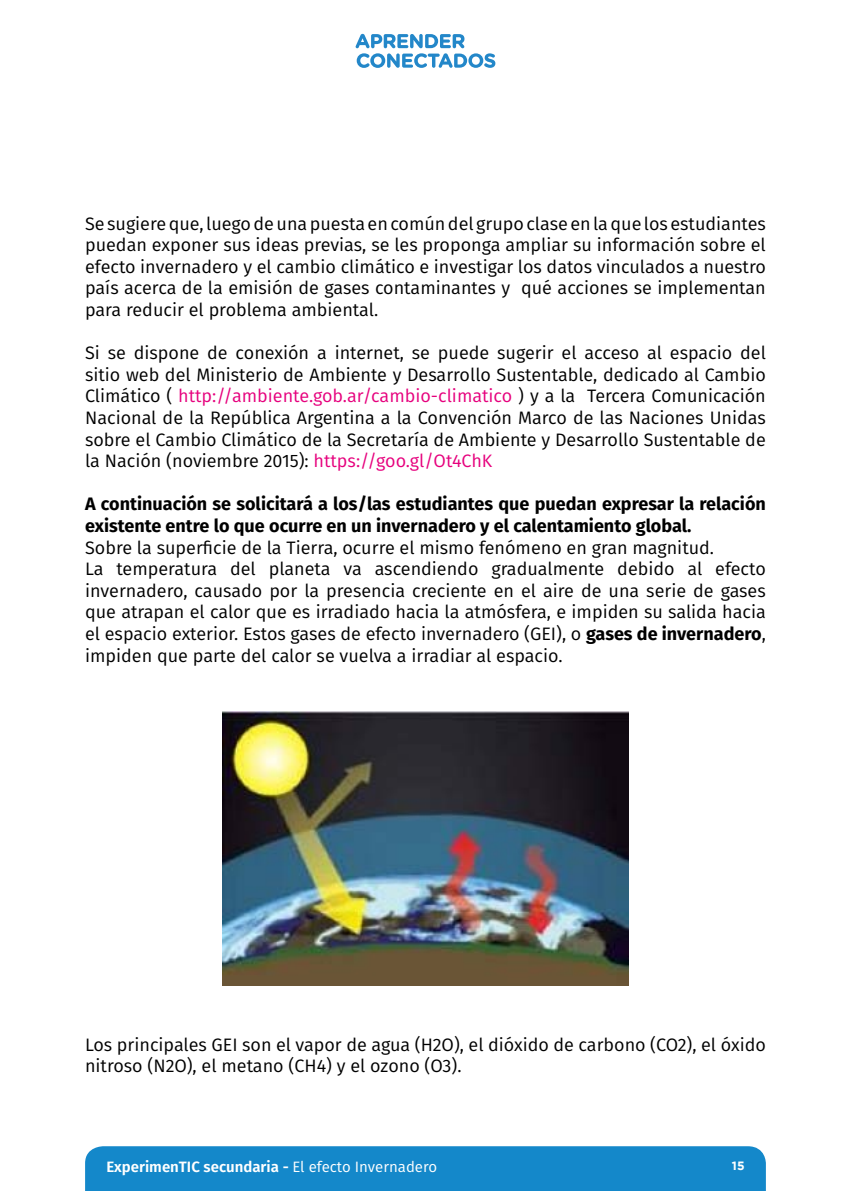
<style>
.page{position:relative;width:851px;height:1191px;background:#fff}
.page>*{position:absolute;margin:0;border:0;box-sizing:border-box;transform-origin:0 0}
.t1{font:18px/21.6px "Fira Sans";color:#000;text-align:justify}
.t2{font:700 18px/21.6px "Fira Sans";color:#000}
.t3{font:600 15px "Fira Sans";color:#fff}
.t4{font:700 12px "Gotham";color:#fff}
.s1{color:#e6007d}
.s2{font-weight:700}
.s3{font-weight:400}
</style>
<div class="page">
<div style="left:85px;top:1146px;width:680px;height:45px;background:#1488ca"></div>
<img style="left:222px;top:711px;width:406px;height:274px">
<svg style="left:355px;top:34px;width:140px;height:34px"></svg>
<p class="t1" style="left:85px;top:212px;width:682px">Se sugiere que, luego de una puesta en común del grupo clase en la que los estudiantes puedan exponer sus ideas previas, se les proponga ampliar su información sobre el efecto invernadero y el cambio climático e investigar los datos vinculados a nuestro país acerca de la emisión de gases contaminantes y qué acciones se implementan para reducir el problema ambiental.</p>
<p class="t1" style="left:85px;top:342px;width:682px">Si se dispone de conexión a internet, se puede sugerir el acceso al espacio del sitio web del Ministerio de Ambiente y Desarrollo Sustentable, dedicado al Cambio Climático ( <span class="s1">http://ambiente.gob.ar/cambio-climatico</span> ) y a la Tercera Comunicación Nacional de la República Argentina a la Convención Marco de las Naciones Unidas sobre el Cambio Climático de la Secretaría de Ambiente y Desarrollo Sustentable de la Nación (noviembre 2015): <span class="s1">https://goo.gl/Ot4ChK</span></p>
<p class="t2" style="left:85px;top:492px;width:682px">A continuación se solicitará a los/las estudiantes que puedan expresar la relación existente entre lo que ocurre en un invernadero y el calentamiento global.</p>
<p class="t1" style="left:85px;top:536px;width:682px;text-align:left">Sobre la superficie de la Tierra, ocurre el mismo fenómeno en gran magnitud.<br>La temperatura del planeta va ascendiendo gradualmente debido al efecto invernadero, causado por la presencia creciente en el aire de una serie de gases que atrapan el calor que es irradiado hacia la atmósfera, e impiden su salida hacia el espacio exterior. Estos gases de efecto invernadero (GEI), o <span class="s2">gases de invernadero</span>, impiden que parte del calor se vuelva a irradiar al espacio.</p>
<p class="t1" style="left:85px;top:1033px;width:682px">Los principales GEI son el vapor de agua (H2O), el dióxido de carbono (CO2), el óxido nitroso (N2O), el metano (CH4) y el ozono (O3).</p>
<p class="t3" style="left:106px;top:1155px;width:332px">ExperimenTIC secundaria - <span class="s3">El efecto Invernadero</span></p>
<p class="t4" style="left:731px;top:1158px;width:14px">15</p>
</div>
